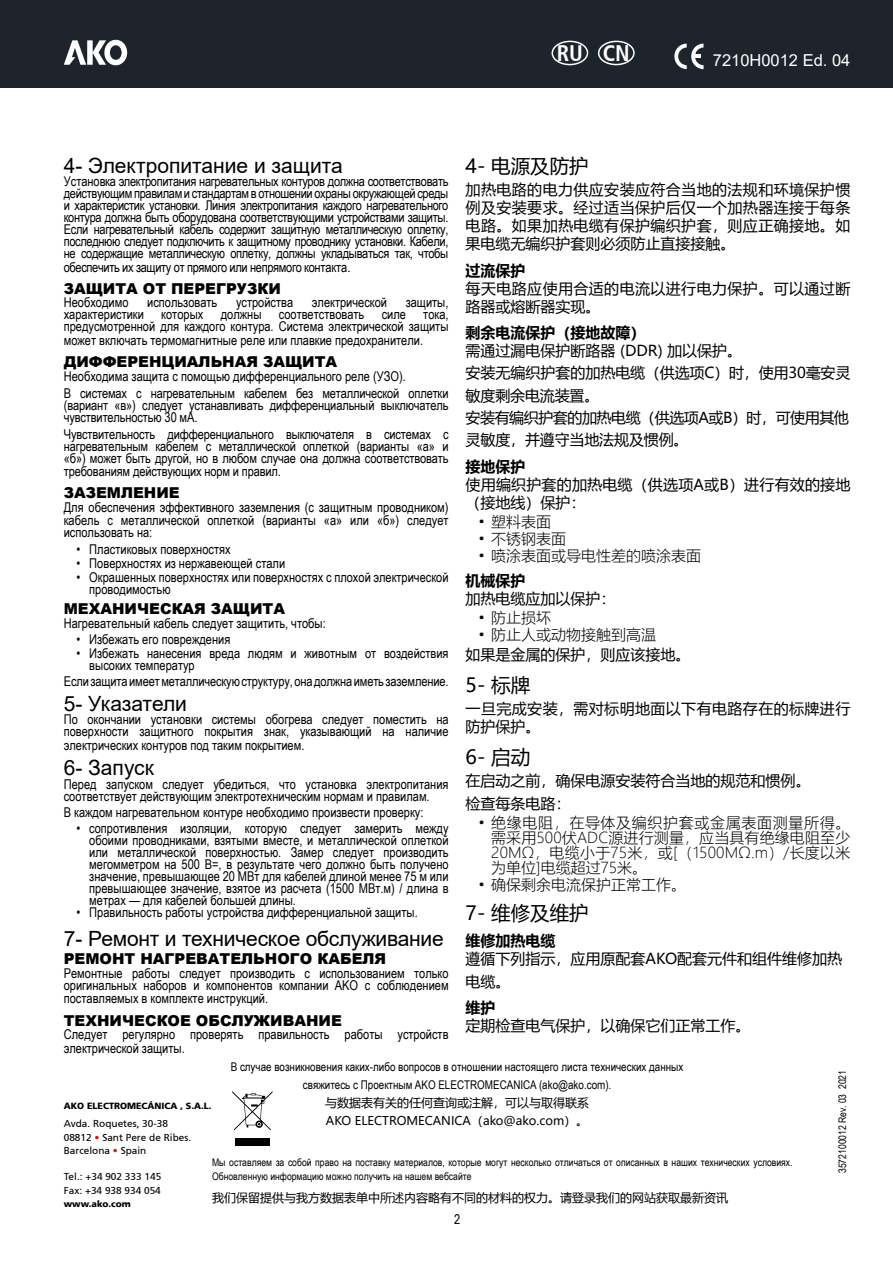
<style>
.page{position:relative;width:893px;height:1263px;background:#fff}
.page>*{position:absolute;margin:0;border:0;box-sizing:border-box;transform-origin:0 0}
.t1{font:700 condensed 22.5px "Frutiger 67";color:#fff}
.t2{font:21px "Arial";letter-spacing:-.01em;color:#000}
.t3{font:19.5px "Microsoft Ya Hei";color:#000}
.t4{font:16.5px "Arial";color:#fff}
.t5{font:15px/22.2px "Microsoft Ya Hei";color:#000}
.t6{font:300 15px/15px "Microsoft Ya Hei";color:#000;text-align:justify}
.t7{font:900 15px "Arial";color:#000}
.t8{font:15px/18px "Microsoft Ya Hei";letter-spacing:.025em;color:#000}
.t9{font:700 15px "Microsoft Ya Hei";color:#000}
.t10{font:13.5px/12px "Arial Narrow";color:#000}
.t11{font:13.5px "Arial Narrow";letter-spacing:-.025em;color:#000}
.t12{font:12px/17.7px "Arial Narrow";color:#000;text-align:center}
.t13{font:12px/17.7px "Microsoft Ya Hei";color:#000}
.t14{font:10.5px/13.5px "Arial Narrow";color:#000}
.t15{font:10.05px/13.5px "Frutiger 55 Roman";color:#000}
.t16{font:900 9px "Frutiger 75";color:#000}
.s1{color:#cd1719}
</style>
<div class="page">
<div style="left:0;top:0;width:893px;height:88px;background:#1d242c"></div>
<div style="left:551px;top:41px;width:37px;height:24px;border:1px solid #fff;border-radius:50%"></div>
<div style="left:598px;top:41px;width:37px;height:24px;border:1px solid #fff;border-radius:50%"></div>
<svg style="left:64px;top:40px;width:63px;height:25px"></svg>
<svg style="left:674px;top:44px;width:29px;height:25px"></svg>
<div style="left:236px;top:1138px;width:34px;height:8px;background:#000"></div>
<svg style="left:232px;top:1091px;width:41px;height:39px"></svg>
<h1 class="t1" style="left:557px;top:40px;width:74px">RU CN</h1>
<p class="t4" style="left:713px;top:49px;width:139px">7210H0012 Ed. 04</p>
<h3 class="t3" style="left:466px;top:153px;width:125px">4- 电源及防护</h3>
<p class="t5" style="left:466px;top:180px;width:386px;line-height:18px;text-align:justify">加热电路的电力供应安装应符合当地的法规和环境保护惯例及安装要求。经过适当保护后仅一个加热器连接于每条电路。如果加热电缆有保护编织护套，则应正确接地。如果电缆无编织护套则必须防止直接接触。</p>
<p class="t9" style="left:466px;top:260px;width:61px">过流保护</p>
<p class="t8" style="left:466px;top:279px;width:386px">每天电路应使用合适的电流以进行电力保护。可以通过断路器或熔断器实现。</p>
<p class="t9" style="left:466px;top:322px;width:181px">剩余电流保护（接地故障）</p>
<p class="t5" style="left:466px;top:339px;width:386px">需通过漏电保护断路器 (DDR) 加以保护。<br>安装无编织护套的加热电缆（供选项C）时，使用30毫安灵敏度剩余电流装置。<br>安装有编织护套的加热电缆（供选项A或B）时，可使用其他灵敏度，并遵守当地法规及惯例。</p>
<p class="t9" style="left:466px;top:456px;width:61px">接地保护</p>
<p class="t5" style="left:466px;top:475px;width:386px;line-height:18px">使用编织护套的加热电缆（供选项A或B）进行有效的接地（接地线）保护：</p>
<p class="t6" style="left:478px;top:514px;width:74px">• 塑料表面</p>
<p class="t6" style="left:478px;top:531px;width:89px">• 不锈钢表面</p>
<p class="t6" style="left:478px;top:548px;width:224px">• 喷涂表面或导电性差的喷涂表面</p>
<p class="t9" style="left:466px;top:570px;width:61px">机械保护</p>
<p class="t5" style="left:466px;top:587px;width:151px">加热电缆应加以保护：</p>
<p class="t6" style="left:478px;top:610px;width:74px">• 防止损坏</p>
<p class="t6" style="left:478px;top:627px;width:179px">• 防止人或动物接触到高温</p>
<p class="t5" style="left:466px;top:643px;width:226px">如果是金属的保护，则应该接地。</p>
<h3 class="t3" style="left:466px;top:672px;width:66px">5- 标牌</h3>
<p class="t8" style="left:466px;top:699px;width:386px">一旦完成安装，需对标明地面以下有电路存在的标牌进行防护保护。</p>
<h3 class="t3" style="left:466px;top:744px;width:66px">6- 启动</h3>
<p class="t5" style="left:466px;top:769px;width:346px">在启动之前，确保电源安装符合当地的规范和惯例。检查每条电路：</p>
<p class="t6" style="left:491px;top:815px;width:361px;text-indent:-13px">• 绝缘电阻，在导体及编织护套或金属表面测量所得。需采用500伏ADC源进行测量，应当具有绝缘电阻至少20MΩ，电缆小于75米，或[（1500MΩ.m）/长度以米为单位]电缆超过75米。</p>
<p class="t6" style="left:478px;top:877px;width:209px">• 确保剩余电流保护正常工作。</p>
<h3 class="t3" style="left:466px;top:900px;width:125px">7- 维修及维护</h3>
<p class="t9" style="left:466px;top:930px;width:91px">维修加热电缆</p>
<p class="t5" style="left:466px;top:947px;width:378px">遵循下列指示，应用原配套AKO配套元件和组件维修加热电缆。</p>
<p class="t9" style="left:466px;top:997px;width:31px">维护</p>
<p class="t5" style="left:466px;top:1014px;width:286px">定期检查电气保护，以确保它们正常工作。</p>
<p class="t12" style="left:231px;top:1058px;width:454px">В случае возникновения каких-либо вопросов в отношении настоящего листа технических данных свяжитесь с Проектным AKO ELECTROMECANICA (ako@ako.com).</p>
<p class="t13" style="left:325px;top:1093px;width:265px">与数据表有关的任何查询或注解，可以与取得联系<br>AKO ELECTROMECANICA（ako@ako.com）。</p>
<h2 class="t2" style="left:64px;top:151px;width:281px">4- Электропитание и защита</h2>
<p class="t10" style="left:64px;top:175px;width:386px;text-align:justify">Установка электропитания нагревательных контуров должна соответствовать действующим правилам и стандартам в отношении охраны окружающей среды и характеристик установки. Линия электропитания каждого нагревательного контура должна быть оборудована соответствующими устройствами защиты.<br>Если нагревательный кабель содержит защитную металлическую оплетку, последнюю следует подключить к защитному проводнику установки. Кабели, не содержащие металлическую оплетку, должны укладываться так, чтобы</p>
<p class="t11" style="left:64px;top:257px;width:288px">обеспечить их защиту от прямого или непрямого контакта.</p>
<p class="t7" style="left:64px;top:278px;width:219px">ЗАЩИТА ОТ ПЕРЕГРУЗКИ</p>
<p class="t10" style="left:64px;top:296px;width:66px">Необходимо</p>
<p class="t10" style="left:147px;top:296px;width:72px">использовать</p>
<p class="t10" style="left:236px;top:296px;width:59px">устройства</p>
<p class="t10" style="left:312px;top:296px;width:77px">электрической</p>
<p class="t10" style="left:406px;top:296px;width:44px">защиты,</p>
<p class="t10" style="left:64px;top:308px;width:82px">характеристики</p>
<p class="t10" style="left:161px;top:308px;width:44px">которых</p>
<p class="t10" style="left:221px;top:308px;width:42px">должны</p>
<p class="t10" style="left:279px;top:308px;width:87px">соответствовать</p>
<p class="t10" style="left:382px;top:308px;width:26px">силе</p>
<p class="t10" style="left:64px;top:308px;width:386px;text-align:right">тока,<br>предусмотренной для каждого контура. Система электрической защиты</p>
<p class="t10" style="left:64px;top:334px;width:361px">может включать термомагнитные реле или плавкие предохранители.</p>
<p class="t7" style="left:64px;top:351px;width:275px">ДИФФЕРЕНЦИАЛЬНАЯ ЗАЩИТА</p>
<p class="t10" style="left:64px;top:367px;width:386px;line-height:17.7px">Необходима защита с помощью дифференциального реле (УЗО).<br>В системах с нагревательным кабелем без металлической оплетки</p>
<p class="t10" style="left:64px;top:399px;width:386px">(вариант «в») следует устанавливать дифференциальный выключатель чувствительностью 30 мА.</p>
<p class="t10" style="left:64px;top:427px;width:386px;text-align:justify">Чувствительность дифференциального выключателя в системах с нагревательным кабелем с металлической оплеткой (варианты «а» и «б») может быть другой, но в любом случае она должна соответствовать</p>
<p class="t10" style="left:64px;top:465px;width:219px">требованиям действующих норм и правил.</p>
<p class="t7" style="left:64px;top:482px;width:118px">ЗАЗЕМЛЕНИЕ</p>
<p class="t10" style="left:64px;top:500px;width:386px;line-height:13.5px">Для обеспечения эффективного заземления (с защитным проводником) кабель с металлической оплеткой (варианты «а» или «б») следует</p>
<p class="t10" style="left:64px;top:526px;width:90px">использовать на:</p>
<p class="t10" style="left:77px;top:542px;width:156px">• Пластиковых поверхностях</p>
<p class="t10" style="left:77px;top:556px;width:210px">• Поверхностях из нержавеющей стали</p>
<p class="t10" style="left:89px;top:571px;width:361px;text-indent:-13px">• Окрашенных поверхностях или поверхностях с плохой электрической проводимостью</p>
<p class="t7" style="left:64px;top:598px;width:223px">МЕХАНИЧЕСКАЯ ЗАЩИТА</p>
<p class="t10" style="left:64px;top:616px;width:264px">Нагревательный кабель следует защитить, чтобы:</p>
<p class="t10" style="left:77px;top:632px;width:155px">• Избежать его повреждения</p>
<p class="t10" style="left:89px;top:647px;width:361px;text-indent:-13px">• Избежать нанесения вреда людям и животным от воздействия высоких температур</p>
<p class="t10" style="left:64px;top:674px;width:386px">Если защита имеет металлическую структуру, она должна иметь заземление.</p>
<h2 class="t2" style="left:64px;top:689px;width:125px">5- Указатели</h2>
<p class="t10" style="left:64px;top:713px;width:386px">По окончании установки системы обогрева следует поместить на поверхности защитного покрытия знак, указывающий на наличие</p>
<p class="t10" style="left:64px;top:738px;width:242px">электрических контуров под таким покрытием.</p>
<h2 class="t2" style="left:64px;top:753px;width:92px">6- Запуск</h2>
<p class="t10" style="left:64px;top:777px;width:386px">Перед запуском следует убедиться, что установка электропитания соответствует действующим электротехническим нормам и правилам.</p>
<p class="t10" style="left:64px;top:805px;width:361px">В каждом нагревательном контуре необходимо произвести проверку:</p>
<p class="t10" style="left:89px;top:822px;width:361px;text-align:justify;text-indent:-13px">• сопротивления изоляции, которую следует замерить между обоими проводниками, взятыми вместе, и металлической оплеткой или металлической поверхностью. Замер следует производить мегомметром на 500 В=, в результате чего должно быть получено значение, превышающее 20 МВт для кабелей длиной менее 75 м или превышающее значение, взятое из расчета (1500 МВт.м) / длина в метрах — для кабелей большей длины.</p>
<p class="t10" style="left:77px;top:906px;width:343px">• Правильность работы устройства дифференциальной защиты.</p>
<h2 class="t2" style="left:64px;top:925px;width:381px">7- Ремонт и техническое обслуживание</h2>
<p class="t7" style="left:64px;top:948px;width:324px">РЕМОНТ НАГРЕВАТЕЛЬНОГО КАБЕЛЯ</p>
<p class="t10" style="left:64px;top:967px;width:386px">Ремонтные работы следует производить с использованием только оригинальных наборов и компонентов компании AKO с соблюдением</p>
<p class="t10" style="left:64px;top:992px;width:206px">поставляемых в комплекте инструкций.</p>
<p class="t7" style="left:64px;top:1009px;width:280px">ТЕХНИЧЕСКОЕ ОБСЛУЖИВАНИЕ</p>
<p class="t10" style="left:64px;top:1027px;width:386px;line-height:13.5px">Следует регулярно проверять правильность работы устройств электрической защиты.</p>
<p class="t14" style="left:835px;top:1173px;width:105px;rotate:-90deg">3572100012 Rev. 03 2021</p>
<p class="t16" style="left:64px;top:1101px;width:149px">AKO ELECTROMECÁNICA , S.A.L.</p>
<p class="t15" style="left:64px;top:1117px;width:129px">Avda. Roquetes, 30-38<br>08812 <span class="s1">•</span> Sant Pere de Ribes.<br>Barcelona <span class="s1">•</span> Spain</p>
<p class="t15" style="left:64px;top:1170px;width:99px">Tel.: +34 902 333 145<br>Fax: +34 938 934 054</p>
<p class="t16" style="left:64px;top:1199px;width:69px">www.ako.com</p>
<p class="t14" style="left:212px;top:1155px;width:582px">Мы оставляем за собой право на поставку материалов, которые могут несколько отличаться от описанных в наших технических условиях.<br>Обновленную информацию можно получить на нашем вебсайте</p>
<p class="t13" style="left:212px;top:1189px;width:517px">我们保留提供与我方数据表单中所述内容略有不同的材料的权力。请登录我们的网站获取最新资讯</p>
<p class="t10" style="left:454px;top:1213px;width:8px">2</p>
</div>
